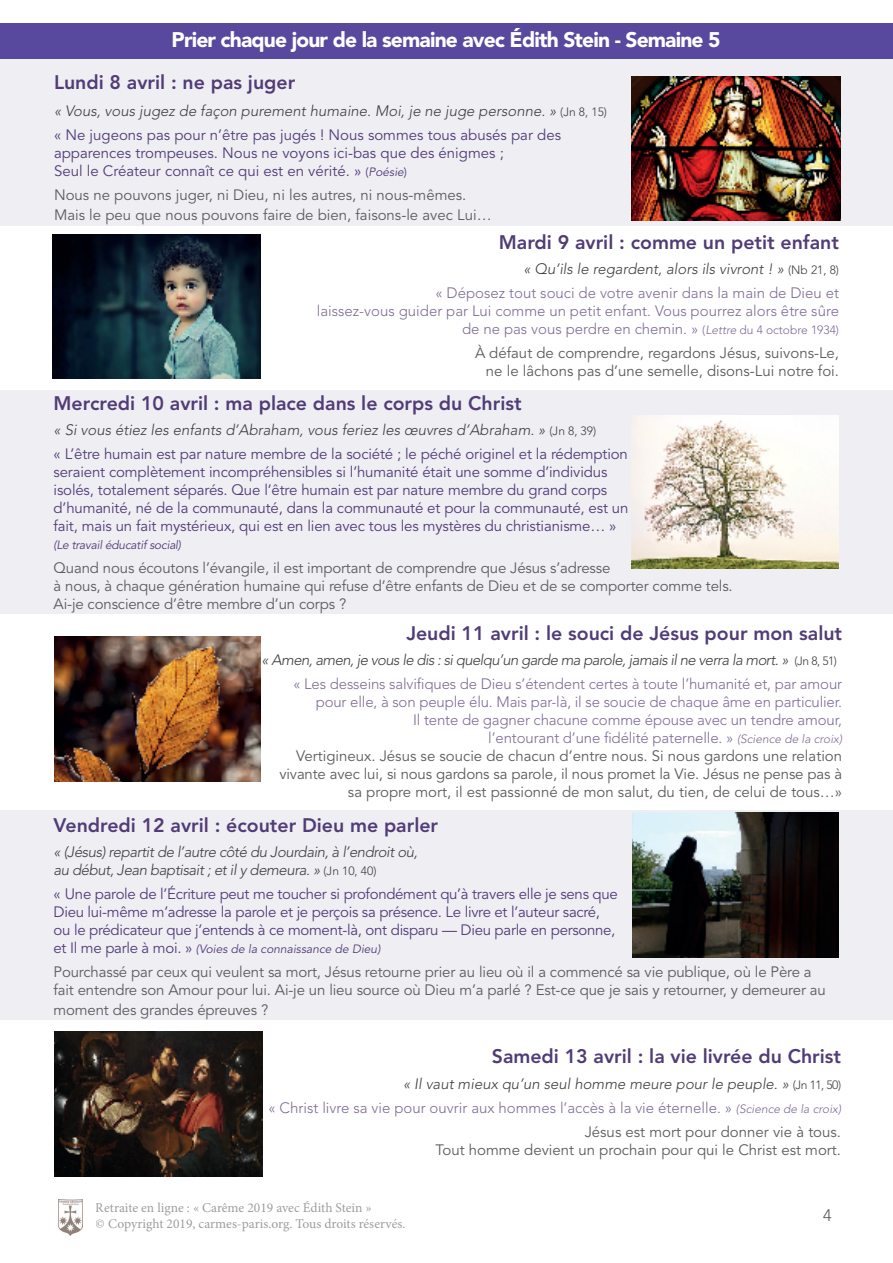
<style>
.page{position:relative;width:893px;height:1263px;background:#fff}
.page>*{position:absolute;margin:0;border:0;box-sizing:border-box;transform-origin:0 0}
.t1{font:900 21px "Avenir LT Std";letter-spacing:-.04em;color:#fff}
.t2{font:800 19.5px "Avenir LT Std";color:#513c77}
.t3{font:300 16.5px "Avenir LT Std";color:#231f20}
.t4{font:15px/18px "Avenir LT Std";letter-spacing:-.01em;color:#5c5c5f}
.t5{font:15px/18px "Avenir LT Std";letter-spacing:-.01em;color:#513c77}
.t6{font:300 15px/24px "Avenir LT Std";color:#7e6b95;text-align:right}
.t7{font:italic 300 15px/24px "Avenir LT Std";color:#3e3e3f}
.t8{font:italic 300 15px/18px "Avenir LT Std";letter-spacing:-.03em;color:#3e3e3f}
.t9{font:13.5px/16.2px "Minion Pro";color:#5c5c5f}
.t10{font:italic 12px "Avenir LT Std";letter-spacing:-.01em;color:#513c77}
.s1{font-style:normal;font-size:12px}
.s2{font-weight:400;font-style:normal;color:#513c77}
.s3{font-size:12px}
.s4{font-style:italic;font-size:12px}
.s5{font-style:italic;color:#3e3e3f}
.s6{font-size:12px;color:#3e3e3f}
.s7{font-weight:300;font-style:italic;color:#3e3e3f}
.s8{font-weight:300;font-size:12px;color:#3e3e3f}
.s9{font-weight:300;color:#7e6b95}
.s10{font-weight:300;font-style:italic;font-size:12px;color:#7e6b95}
.s11{font-style:normal;font-size:15px}
.s12{font-weight:400;color:#5c5c5f}
</style>
<div class="page">
<div style="left:0;top:390px;width:893px;height:224px;background:#efeef3"></div>
<img style="left:632px;top:415px;width:206px;height:154px">
<img style="left:54px;top:636px;width:206px;height:145px">
<div style="left:0;top:810px;width:893px;height:209px;background:#efeef3"></div>
<img style="left:633px;top:813px;width:206px;height:144px">
<img style="left:54px;top:1032px;width:209px;height:144px">
<img style="left:58px;top:1200px;width:25px;height:35px">
<div style="left:0;top:49px;width:893px;height:177px;background:#efeef3"></div>
<div style="left:0;top:24px;width:893px;height:35px;background:#58499e"></div>
<img style="left:632px;top:76px;width:208px;height:145px">
<img style="left:52px;top:234px;width:208px;height:145px">
<h1 class="t1" style="left:172px;top:27px;width:550px">Prier chaque jour de la semaine avec Édith Stein - Semaine 5</h1>
<h2 class="t2" style="left:54px;top:71px;width:243px">Lundi 8 avril : ne pas juger</h2>
<p class="t7" style="left:54px;top:99px;width:555px">« Vous, vous jugez de façon purement humaine. Moi, je ne juge personne. » <span class="s1">(Jn 8, 15) </span><span class="s2">« Ne jugeons pas pour n’être pas jugés ! Nous sommes tous abusés par des</span></p>
<p class="t5" style="left:54px;top:144px;width:451px">apparences trompeuses. Nous ne voyons ici-bas que des énigmes ;<br>Seul le Créateur connaît ce qui est en vérité. » <span class="s3">(</span><span class="s4">Poésie</span><span class="s3">)</span></p>
<p class="t4" style="left:54px;top:185px;width:439px;line-height:19.8px">Nous ne pouvons juger, ni Dieu, ni les autres, ni nous-mêmes.<br>Mais le peu que nous pouvons faire de bien, faisons-le avec Lui…</p>
<h2 class="t2" style="left:499px;top:231px;width:342px">Mardi 9 avril : comme un petit enfant</h2>
<p class="t6" style="left:435px;top:257px;width:405px"><span class="s5">« Qu’ils le regardent, alors ils vivront ! »</span> <span class="s6">(Nb 21, 8)<br></span>« Déposez tout souci de votre avenir dans la main de Dieu et</p>
<p class="t6" style="left:317px;top:302px;width:524px;line-height:18px">laissez-vous guider par Lui comme un petit enfant. Vous pourrez alors être sûre de ne pas vous perdre en chemin. » <span class="s3">(</span><span class="s4">Lettre</span> <span class="s3">du 4 octobre 1934)</span></p>
<p class="t4" style="left:475px;top:345px;width:365px;text-align:right">À défaut de comprendre, regardons Jésus, suivons-Le, ne le lâchons pas d’une semelle, disons-Lui notre foi.</p>
<h2 class="t2" style="left:54px;top:391px;width:470px">Mercredi 10 avril : ma place dans le corps du Christ</h2>
<p class="t5" style="left:54px;top:419px;width:576px;line-height:24px"><span class="s7">« Si vous étiez les enfants d’Abraham, vous feriez les œuvres d’Abraham. »</span> <span class="s8">(Jn 8, 39)<br></span>« L’être humain est par nature membre de la société ; le péché originel et la rédemption</p>
<p class="t5" style="left:54px;top:464px;width:576px">seraient complètement incompréhensibles si l’humanité était une somme d’individus isolés, totalement séparés. Que l’être humain est par nature membre du grand corps d’humanité, né de la communauté, dans la communauté et pour la communauté, est un fait, mais un fait mystérieux, qui est en lien avec tous les mystères du christianisme… »</p>
<p class="t10" style="left:54px;top:538px;width:129px">(Le travail éducatif social)</p>
<p class="t4" style="left:54px;top:560px;width:681px">Quand nous écoutons l’évangile, il est important de comprendre que Jésus s’adresse<br>à nous, à chaque génération humaine qui refuse d’être enfants de Dieu et de se comporter comme tels.<br>Ai-je conscience d’être membre d’un corps ?</p>
<h2 class="t2" style="left:406px;top:621px;width:437px">Jeudi 11 avril : le souci de Jésus pour mon salut</h2>
<p class="t6" style="left:293px;top:648px;width:550px;text-align:left;text-indent:-32px"><span class="s5">« Amen, amen, je vous le dis : si quelqu’un garde ma parole, jamais il ne verra la mort. »</span> <span class="s6">(Jn 8, 51) </span>« Les desseins salvifiques de Dieu s’étendent certes à toute l’humanité et, par amour</p>
<p class="t4" style="left:279px;top:694px;width:564px;text-align:right"><span class="s9">pour elle, à son peuple élu. Mais par-là, il se soucie de chaque âme en particulier.<br>Il tente de gagner chacune comme épouse avec un tendre amour,<br>l’entourant d’une fidélité paternelle. »</span> <span class="s10">(Science de la croix)<br></span>Vertigineux. Jésus se soucie de chacun d’entre nous. Si nous gardons une relation vivante avec lui, si nous gardons sa parole, il nous promet la Vie. Jésus ne pense pas à sa propre mort, il est passionné de mon salut, du tien, de celui de tous…»</p>
<h2 class="t2" style="left:54px;top:813px;width:386px">Vendredi 12 avril : écouter Dieu me parler</h2>
<p class="t8" style="left:54px;top:843px;width:366px">« (Jésus) repartit de l’autre côté du Jourdain, à l’endroit où, au début, Jean baptisait ; et il y demeura. » <span class="s1">(Jn 10, 40)</span></p>
<p class="t5" style="left:54px;top:885px;width:566px">« Une parole de l’Écriture peut me toucher si profondément qu’à travers elle je sens que<br>Dieu lui-même m’adresse la parole et je perçois sa présence. Le livre et l’auteur sacré, ou le prédicateur que j’entends à ce moment-là, ont disparu — Dieu parle en personne,</p>
<p class="t10" style="left:54px;top:942px;width:328px"><span class="s11">et Il me parle à moi. »</span> (Voies de la connaissance de Dieu)</p>
<p class="t4" style="left:54px;top:963px;width:774px">Pourchassé par ceux qui veulent sa mort, Jésus retourne prier au lieu où il a commencé sa vie publique, où le Père a fait entendre son Amour pour lui. Ai-je un lieu source où Dieu m’a parlé ? Est-ce que je sais y retourner, y demeurer au</p>
<p class="t4" style="left:54px;top:1001px;width:216px">moment des grandes épreuves ?</p>
<h2 class="t2" style="left:492px;top:1045px;width:351px">Samedi 13 avril : la vie livrée du Christ</h2>
<p class="t6" style="left:268px;top:1071px;width:574px"><span class="s5">« Il vaut mieux qu’un seul homme meure pour le peuple. »</span> <span class="s6">(Jn 11, 50)<br></span>« Christ livre sa vie pour ouvrir aux hommes l’accès à la vie éternelle. » <span class="s4">(Science de la croix)<br></span><span class="s12">Jésus est mort pour donner vie à tous.</span></p>
<p class="t4" style="left:436px;top:1141px;width:407px">Tout homme devient un prochain pour qui le Christ est mort.</p>
<p class="t9" style="left:96px;top:1200px;width:311px">Retraite en ligne : « Carême 2019 avec Édith Stein »<br>© Copyright 2019, carmes-paris.org. Tous droits réservés.</p>
<p class="t3" style="left:823px;top:1205px;width:10px">4</p>
</div>
